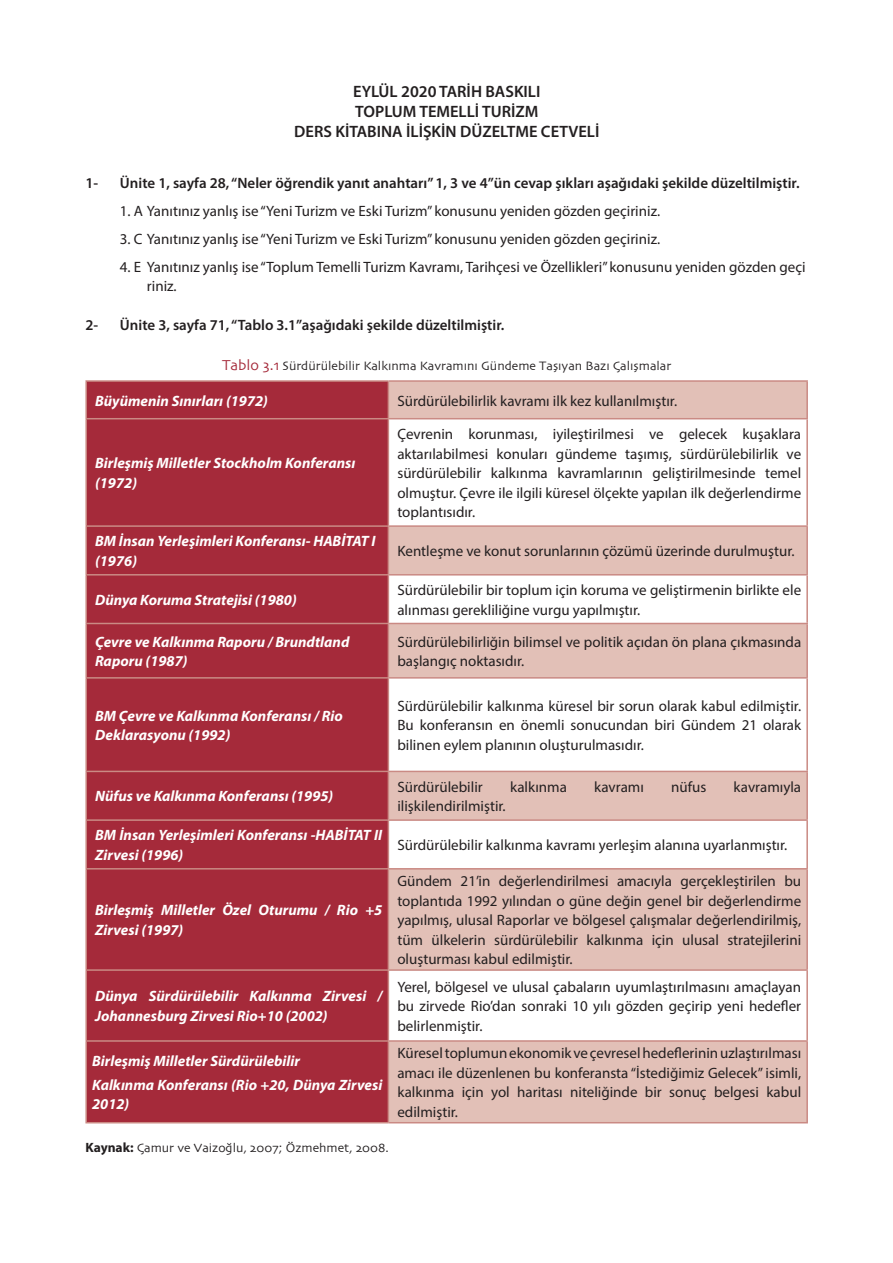
<style>
.page{position:relative;width:893px;height:1263px;background:#fff}
.page>*{position:absolute;margin:0;border:0;box-sizing:border-box;transform-origin:0 0}
.t1{font:600 16.5px "Myriad Pro";color:#231f20}
.TABLO_İÇİ_YAZI{font:15px/19.5px "Myriad Pro";color:#231f20;text-align:justify}
.TABLO_İÇİ_BAŞLIK{font:italic 700 15px/19.5px "Myriad Pro";color:#fff}
.t2{font:600 15px "Myriad Pro";color:#231f20}
.GÖRSEL_YAZISI{font:12.75px "Skia";color:#231f20}
.s1{font-size:15px;color:#a52a3a}
.s2{font-family:"Myriad Pro";font-weight:700;font-size:13.5px}
</style>
<div class="page">
<div style="left:87px;top:382px;width:301px;height:740px;background:#a52a3a"></div>
<svg style="left:389px;top:382px;width:417px;height:740px;fill:#e2c0b7"></svg>
<hr style="left:85px;top:380px;width:303px;height:2px;background:#ca8a84">
<hr style="left:85px;top:382px;width:2px;height:36px;background:#ca8a84">
<hr style="left:388px;top:380px;width:420px;height:2px;background:#ca8a84">
<hr style="left:388px;top:382px;width:1px;height:36px;background:#ca8a84">
<hr style="left:806px;top:382px;width:2px;height:36px;background:#ca8a84">
<hr style="left:85px;top:418px;width:303px;height:1px;background:#ca8a84">
<hr style="left:85px;top:419px;width:2px;height:106px;background:#ca8a84">
<hr style="left:388px;top:418px;width:420px;height:1px;background:#ca8a84">
<hr style="left:388px;top:419px;width:1px;height:106px;background:#ca8a84">
<hr style="left:806px;top:419px;width:2px;height:106px;background:#ca8a84">
<hr style="left:85px;top:525px;width:303px;height:2px;background:#ca8a84">
<hr style="left:85px;top:527px;width:2px;height:47px;background:#ca8a84">
<hr style="left:388px;top:525px;width:420px;height:2px;background:#ca8a84">
<hr style="left:388px;top:527px;width:1px;height:47px;background:#ca8a84">
<hr style="left:806px;top:527px;width:2px;height:47px;background:#ca8a84">
<hr style="left:85px;top:574px;width:303px;height:1px;background:#ca8a84">
<hr style="left:85px;top:575px;width:2px;height:48px;background:#ca8a84">
<hr style="left:388px;top:574px;width:420px;height:1px;background:#ca8a84">
<hr style="left:388px;top:575px;width:1px;height:48px;background:#ca8a84">
<hr style="left:806px;top:575px;width:2px;height:48px;background:#ca8a84">
<hr style="left:85px;top:623px;width:303px;height:1px;background:#ca8a84">
<hr style="left:85px;top:624px;width:2px;height:53px;background:#ca8a84">
<hr style="left:388px;top:623px;width:420px;height:1px;background:#ca8a84">
<hr style="left:388px;top:624px;width:1px;height:53px;background:#ca8a84">
<hr style="left:806px;top:624px;width:2px;height:53px;background:#ca8a84">
<hr style="left:85px;top:677px;width:303px;height:2px;background:#ca8a84">
<hr style="left:85px;top:679px;width:2px;height:92px;background:#ca8a84">
<hr style="left:388px;top:677px;width:420px;height:2px;background:#ca8a84">
<hr style="left:388px;top:679px;width:1px;height:92px;background:#ca8a84">
<hr style="left:806px;top:679px;width:2px;height:92px;background:#ca8a84">
<hr style="left:85px;top:771px;width:303px;height:1px;background:#ca8a84">
<hr style="left:85px;top:772px;width:2px;height:47px;background:#ca8a84">
<hr style="left:388px;top:771px;width:420px;height:1px;background:#ca8a84">
<hr style="left:388px;top:772px;width:1px;height:47px;background:#ca8a84">
<hr style="left:806px;top:772px;width:2px;height:47px;background:#ca8a84">
<hr style="left:85px;top:819px;width:303px;height:2px;background:#ca8a84">
<hr style="left:85px;top:821px;width:2px;height:47px;background:#ca8a84">
<hr style="left:388px;top:819px;width:420px;height:2px;background:#ca8a84">
<hr style="left:388px;top:821px;width:1px;height:47px;background:#ca8a84">
<hr style="left:806px;top:821px;width:2px;height:47px;background:#ca8a84">
<hr style="left:85px;top:868px;width:303px;height:1px;background:#ca8a84">
<hr style="left:85px;top:869px;width:2px;height:100px;background:#ca8a84">
<hr style="left:388px;top:868px;width:420px;height:1px;background:#ca8a84">
<hr style="left:388px;top:869px;width:1px;height:100px;background:#ca8a84">
<hr style="left:806px;top:869px;width:2px;height:100px;background:#ca8a84">
<hr style="left:85px;top:969px;width:303px;height:2px;background:#ca8a84">
<hr style="left:85px;top:971px;width:2px;height:69px;background:#ca8a84">
<hr style="left:388px;top:969px;width:420px;height:2px;background:#ca8a84">
<hr style="left:388px;top:971px;width:1px;height:69px;background:#ca8a84">
<hr style="left:806px;top:971px;width:2px;height:69px;background:#ca8a84">
<hr style="left:85px;top:1040px;width:303px;height:2px;background:#ca8a84">
<hr style="left:85px;top:1042px;width:2px;height:80px;background:#ca8a84">
<hr style="left:388px;top:1040px;width:420px;height:2px;background:#ca8a84">
<hr style="left:388px;top:1042px;width:1px;height:80px;background:#ca8a84">
<hr style="left:806px;top:1042px;width:2px;height:80px;background:#ca8a84">
<hr style="left:85px;top:1122px;width:303px;height:1px;background:#ca8a84">
<hr style="left:388px;top:1122px;width:420px;height:1px;background:#ca8a84">
<p class="t1" style="left:353px;top:81px;width:189px">EYLÜL 2020 TARİH BASKILI</p>
<p class="t1" style="left:355px;top:101px;width:185px">TOPLUM TEMELLİ TURİZM</p>
<p class="t1" style="left:294px;top:121px;width:307px">DERS KİTABINA İLİŞKİN DÜZELTME CETVELİ</p>
<p class="t2" style="left:85px;top:173px;width:14px">1-</p>
<p class="t2" style="left:120px;top:173px;width:681px">Ünite 1, sayfa 28, “Neler öğrendik yanıt anahtarı” 1, 3 ve 4”ün cevap şıkları aşağıdaki şekilde düzeltilmiştir.</p>
<p class="TABLO_İÇİ_YAZI" style="left:120px;top:201px;width:542px">1. A Yanıtınız yanlış ise “Yeni Turizm ve Eski Turizm” konusunu yeniden gözden geçiriniz.</p>
<p class="TABLO_İÇİ_YAZI" style="left:120px;top:229px;width:542px">3. C Yanıtınız yanlış ise “Yeni Turizm ve Eski Turizm” konusunu yeniden gözden geçiriniz.</p>
<p class="TABLO_İÇİ_YAZI" style="left:120px;top:257px;width:687px">4. E Yanıtınız yanlış ise “Toplum Temelli Turizm Kavramı, Tarihçesi ve Özellikleri” konusunu yeniden gözden geçi</p>
<p class="TABLO_İÇİ_YAZI" style="left:147px;top:276px;width:31px">riniz.</p>
<p class="t2" style="left:85px;top:316px;width:14px">2-</p>
<p class="t2" style="left:120px;top:316px;width:386px">Ünite 3, sayfa 71, “Tablo 3.1”aşağıdaki şekilde düzeltilmiştir.</p>
<p class="GÖRSEL_YAZISI" style="left:222px;top:358px;width:451px"><span class="s1">Tablo 3.1</span> Sürdürülebilir Kalkınma Kavramını Gündeme Taşıyan Bazı Çalışmalar</p>
<p class="TABLO_İÇİ_BAŞLIK" style="left:95px;top:390px;width:174px">Büyümenin Sınırları (1972)</p>
<p class="TABLO_İÇİ_YAZI" style="left:397px;top:390px;width:281px">Sürdürülebilirlik kavramı ilk kez kullanılmıştır.</p>
<p class="TABLO_İÇİ_BAŞLIK" style="left:95px;top:453px;width:262px">Birleşmiş Milletler Stockholm Konferansı (1972)</p>
<p class="TABLO_İÇİ_YAZI" style="left:397px;top:424px;width:405px">Çevrenin korunması, iyileştirilmesi ve gelecek kuşaklara aktarılabilmesi konuları gündeme taşımış, sürdürülebilirlik ve sürdürülebilir kalkınma kavramlarının geliştirilmesinde temel olmuştur. Çevre ile ilgili küresel ölçekte yapılan ilk değerlendirme toplantısıdır.</p>
<p class="TABLO_İÇİ_BAŞLIK" style="left:95px;top:531px;width:282px">BM İnsan Yerleşimleri Konferansı- HABİTAT I (1976)</p>
<p class="TABLO_İÇİ_YAZI" style="left:397px;top:541px;width:399px">Kentleşme ve konut sorunlarının çözümü üzerinde durulmuştur.</p>
<p class="TABLO_İÇİ_BAŞLIK" style="left:95px;top:589px;width:203px">Dünya Koruma Stratejisi (1980)</p>
<p class="TABLO_İÇİ_YAZI" style="left:397px;top:580px;width:405px">Sürdürülebilir bir toplum için koruma ve geliştirmenin birlikte ele alınması gerekliliğine vurgu yapılmıştır.</p>
<p class="TABLO_İÇİ_BAŞLIK" style="left:95px;top:631px;width:256px">Çevre ve Kalkınma Raporu / Brundtland<br>Raporu (1987)</p>
<p class="TABLO_İÇİ_YAZI" style="left:397px;top:631px;width:405px">Sürdürülebilirliğin bilimsel ve politik açıdan ön plana çıkmasında başlangıç noktasıdır.</p>
<p class="TABLO_İÇİ_BAŞLIK" style="left:95px;top:705px;width:249px">BM Çevre ve Kalkınma Konferansı / Rio<br>Deklarasyonu (1992)</p>
<p class="TABLO_İÇİ_YAZI" style="left:397px;top:696px;width:405px">Sürdürülebilir kalkınma küresel bir sorun olarak kabul edilmiştir.<br>Bu konferansın en önemli sonucundan biri Gündem 21 olarak bilinen eylem planının oluşturulmasıdır.</p>
<p class="TABLO_İÇİ_BAŞLIK" style="left:95px;top:786px;width:240px">Nüfus ve Kalkınma Konferansı (1995)</p>
<p class="TABLO_İÇİ_YAZI" style="left:397px;top:777px;width:87px">Sürdürülebilir</p>
<p class="TABLO_İÇİ_YAZI" style="left:510px;top:777px;width:58px">kalkınma</p>
<p class="TABLO_İÇİ_YAZI" style="left:594px;top:777px;width:51px">kavramı</p>
<p class="TABLO_İÇİ_YAZI" style="left:671px;top:777px;width:37px">nüfus</p>
<p class="TABLO_İÇİ_YAZI" style="left:734px;top:777px;width:69px">kavramıyla</p>
<p class="TABLO_İÇİ_YAZI" style="left:397px;top:796px;width:110px">ilişkilendirilmiştir.</p>
<p class="TABLO_İÇİ_BAŞLIK" style="left:95px;top:825px;width:289px">BM İnsan Yerleşimleri Konferansı -HABİTAT II<br>Zirvesi (1996)</p>
<p class="TABLO_İÇİ_YAZI" style="left:397px;top:835px;width:391px">Sürdürülebilir kalkınma kavramı yerleşim alanına uyarlanmıştır.</p>
<p class="TABLO_İÇİ_BAŞLIK" style="left:95px;top:900px;width:289px">Birleşmiş Milletler Özel Oturumu / Rio +5<br>Zirvesi (1997)</p>
<p class="TABLO_İÇİ_YAZI" style="left:397px;top:871px;width:405px">Gündem 21’in değerlendirilmesi amacıyla gerçekleştirilen bu toplantıda 1992 yılından o güne değin genel bir değerlendirme yapılmış, ulusal Raporlar ve bölgesel çalışmalar değerlendirilmiş, tüm ülkelerin sürdürülebilir kalkınma için ulusal stratejilerini oluşturması kabul edilmiştir.</p>
<p class="TABLO_İÇİ_BAŞLIK" style="left:95px;top:986px;width:289px">Dünya Sürdürülebilir Kalkınma Zirvesi /<br>Johannesburg Zirvesi Rio+10 (2002)</p>
<p class="TABLO_İÇİ_YAZI" style="left:397px;top:977px;width:405px">Yerel, bölgesel ve ulusal çabaların uyumlaştırılmasını amaçlayan bu zirvede Rio’dan sonraki 10 yılı gözden geçirip yeni hedefler belirlenmiştir.</p>
<p class="TABLO_İÇİ_BAŞLIK" style="left:92px;top:1050px;width:209px">Birleşmiş Milletler Sürdürülebilir</p>
<p class="TABLO_İÇİ_BAŞLIK" style="left:92px;top:1074px;width:292px">Kalkınma Konferansı (Rio +20, Dünya Zirvesi<br>2012)</p>
<p class="TABLO_İÇİ_YAZI" style="left:397px;top:1043px;width:405px">Küresel toplumun ekonomik ve çevresel hedeflerinin uzlaştırılması amacı ile düzenlenen bu konferansta “İstediğimiz Gelecek” isimli, kalkınma için yol haritası niteliğinde bir sonuç belgesi kabul edilmiştir.</p>
<p class="GÖRSEL_YAZISI" style="left:85px;top:1140px;width:305px"><span class="s2">Kaynak:</span> Çamur ve Vaizoğlu, 2007; Özmehmet, 2008.</p>
</div>
